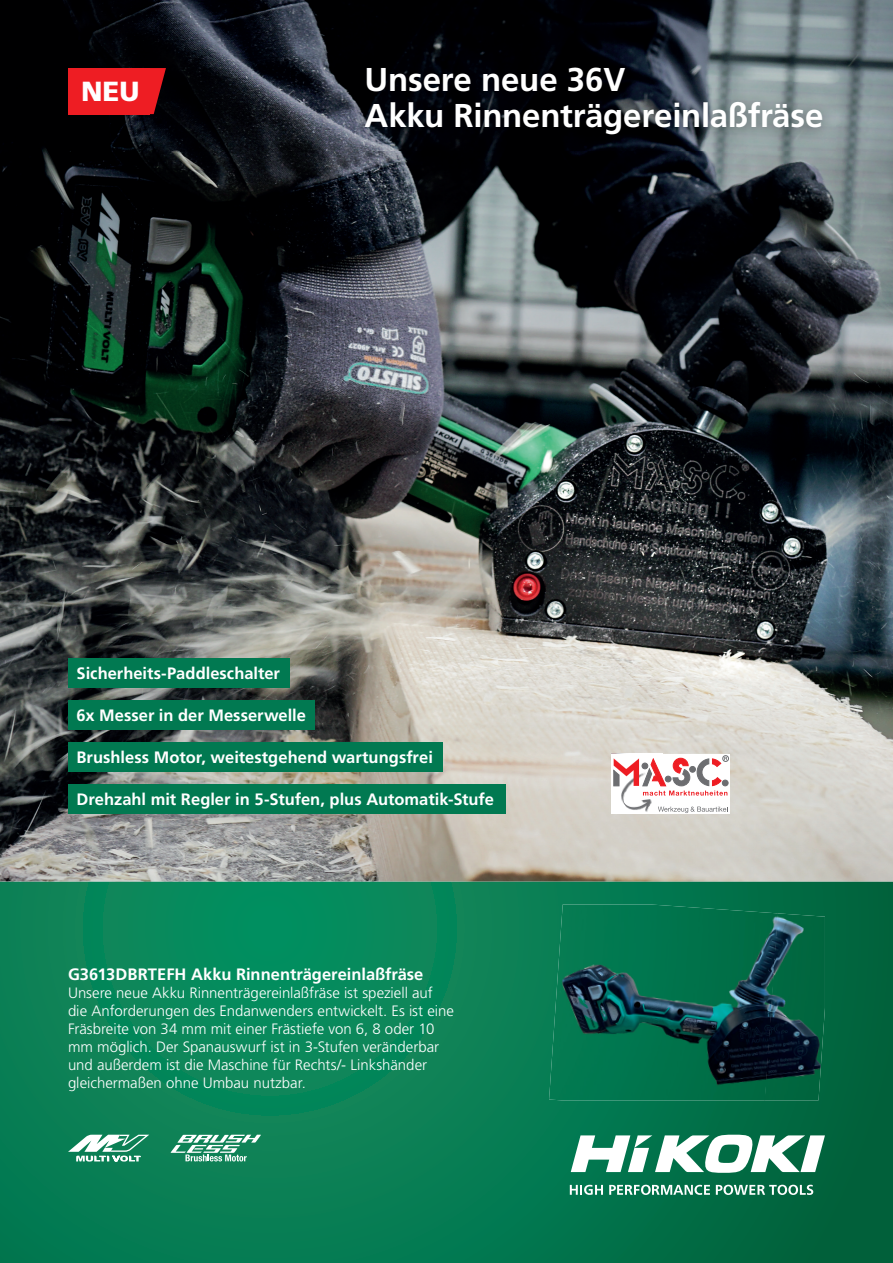
<style>
.page{position:relative;width:893px;height:1263px;background:#fff}
.page>*{position:absolute;margin:0;border:0;box-sizing:border-box;transform-origin:0 0}
.t1{font:700 33px/36px "Frutiger LT Std";letter-spacing:-.005em;color:#fff}
.t2{font:900 27.6px "Frutiger LT Std";color:#fff}
.t3{font:700 16.5px "Frutiger LT Std";color:#fff}
.t4{font:300 15px/18px "Frutiger LT Std";color:#fff}
</style>
<div class="page">
<svg style="left:0;top:881px;width:893px;height:382px;background:#077c52"></svg>
<img style="left:0;top:0;width:893px;height:881px">
<svg style="left:570px;top:1185px;width:33px;height:10px"></svg>
<svg style="left:609px;top:1185px;width:101px;height:10px"></svg>
<svg style="left:716px;top:1185px;width:97px;height:10px"></svg>
<svg style="left:571px;top:1135px;width:254px;height:38px"></svg>
<svg style="left:68px;top:1135px;width:81px;height:26px"></svg>
<svg style="left:171px;top:1135px;width:90px;height:26px"></svg>
<div style="left:68px;top:700px;width:247px;height:29px;background:#017951"></div>
<div style="left:68px;top:658px;width:221px;height:29px;background:#017951"></div>
<img style="left:352px;top:56px;width:483px;height:94px">
<img style="left:549px;top:904px;width:229px;height:196px">
<img style="left:765px;top:913px;width:60px;height:187px">
<svg style="left:150px;top:68px;width:16px;height:46px"></svg>
<div style="left:68px;top:68px;width:82px;height:46px;background:#ee1d23"></div>
<div style="left:68px;top:784px;width:438px;height:29px;background:#017951"></div>
<div style="left:68px;top:742px;width:374px;height:29px;background:#017951"></div>
<div style="left:611px;top:754px;width:118px;height:59px;background:#fff"></div>
<svg style="left:658px;top:807px;width:70px;height:6px"></svg>
<img style="left:621px;top:796px;width:31px;height:16px">
<div style="left:723px;top:755px;width:6px;height:7px;border:1px solid #6c6d70;border-radius:50%"></div>
<svg style="left:613px;top:755px;width:115px;height:41px"></svg>
<hr style="left:611px;top:754px;width:15px;height:3px;background:#fff">
<h2 class="t2" style="left:81px;top:74px;width:60px">NEU</h2>
<h1 class="t1" style="left:365px;top:62px;width:460px">Unsere neue 36V<br>Akku Rinnenträgereinlaßfräse</h1>
<p class="t3" style="left:77px;top:663px;width:205px">Sicherheits-Paddleschalter</p>
<p class="t3" style="left:77px;top:705px;width:231px">6x Messer in der Messerwelle</p>
<p class="t3" style="left:76px;top:747px;width:358px">Brushless Motor, weitestgehend wartungsfrei</p>
<p class="t3" style="left:76px;top:789px;width:419px">Drehzahl mit Regler in 5-Stufen, plus Automatik-Stufe</p>
<p class="t3" style="left:68px;top:964px;width:357px">G3613DBRTEFH Akku Rinnenträgereinlaßfräse</p>
<p class="t4" style="left:68px;top:984px;width:387px">Unsere neue Akku Rinnenträgereinlaßfräse ist speziell auf die Anforderungen des Endanwenders entwickelt. Es ist eine Fräsbreite von 34 mm mit einer Frästiefe von 6, 8 oder 10 mm möglich. Der Spanauswurf ist in 3-Stufen veränderbar und außerdem ist die Maschine für Rechts/- Linkshänder gleichermaßen ohne Umbau nutzbar.</p>
</div>
